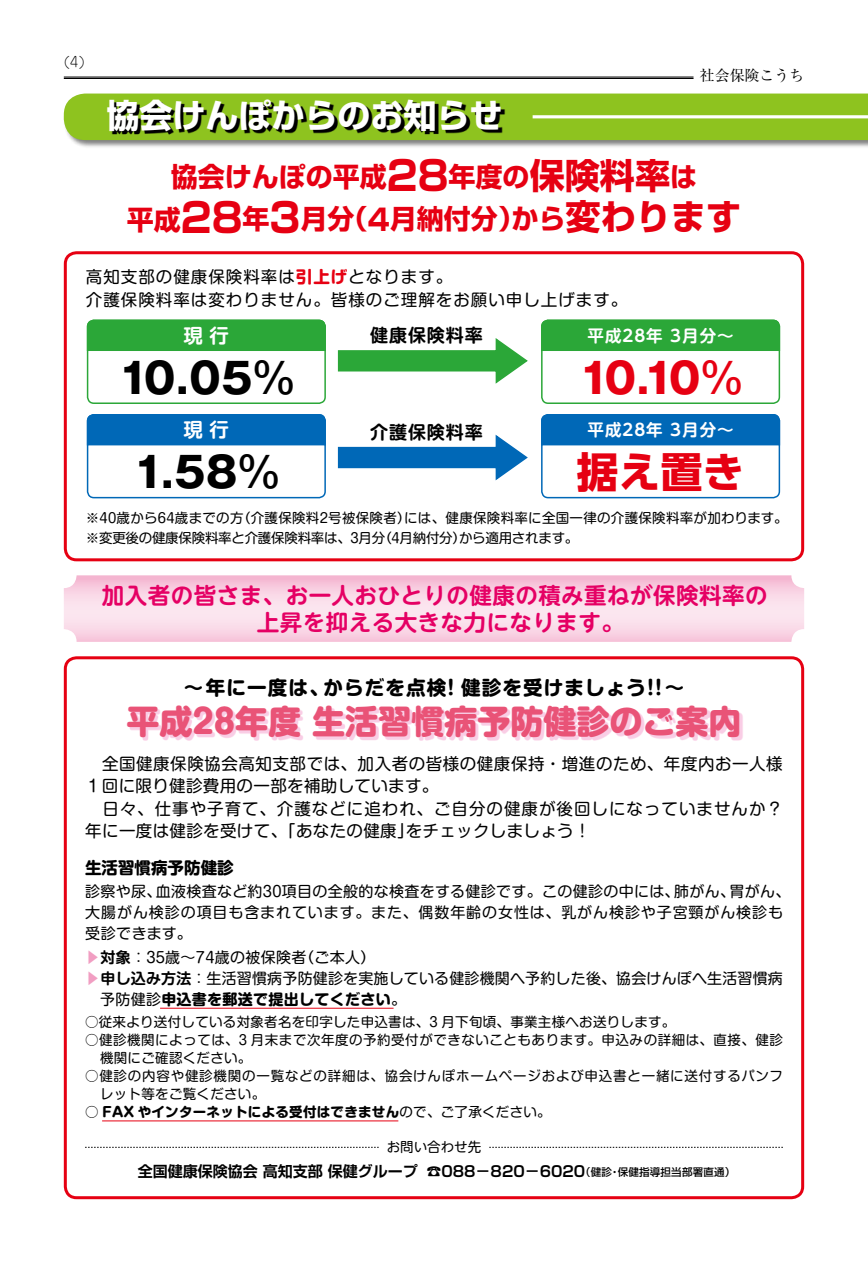
<style>
.page{position:relative;width:868px;height:1263px;background:#fff}
.page>*{position:absolute;margin:0;border:0;box-sizing:border-box;transform-origin:0 0}
.t1{font:700 42px "Gothic MB101 Pro";color:#000}
.t2{font:700 42px "Gothic MB101 Pro";color:#e60012}
.t3{font:700 42px "UD Shin Go Pro";color:#e60012}
.t4{font:800 33px "Shin M Go Pro";color:#e95377}
.t5{font:700 33px "Shin Go Pro";color:#fff}
.t6{font:700 27px/42px "Shin Go Pro";color:#e60012;text-align:center}
.t7{font:700 22.5px/27px "UD Shin M Go Pro De";letter-spacing:.02em;color:#e50064;text-align:center}
.t8{font:700 19.5px "Shin M Go Pro";letter-spacing:.06em;color:#000}
.t9{font:700 19.5px "UD Shin M Go Pro De";color:#fff}
.t10{font:700 18px "Shin M Go Pro De";letter-spacing:.05em;color:#000}
.t11{font:16.5px/22.5px "Shin M Go Pro";letter-spacing:.06em;color:#000}
.t12{font:16.5px/22.5px "Shin M Go Pro";letter-spacing:.04em;color:#000}
.t13{font:700 16.5px "UD Shin M Go Pro De";letter-spacing:.06em;color:#fff}
.t14{font:700 16.5px "Shin M Go Pro";color:#000}
.t15{font:15px/21px "Shin M Go Pro";letter-spacing:.02em;color:#000}
.t16{font:700 15px "Shin Go Pro De";color:#000}
.t17{font:700 15px "Shin M Go Pro";letter-spacing:.02em;color:#000}
.t18{font:14.85px "Ryumin Pro";color:#000}
.t19{font:300 13.8px "Jun 101 Pro";color:#000}
.t20{font:13.5px/19.5px "Shin M Go Pro";letter-spacing:.02em;color:#000}
.t21{font:13.5px/18px "Shin M Go Pro";letter-spacing:.04em;color:#000}
.t22{font:13.5px/18px "Shin M Go Pro";letter-spacing:.055em;color:#000}
.t23{font:700 13.5px "Shin M Go Pro";letter-spacing:.02em;color:#000}
.t24{font:13.5px "UD Shin M Go Pr 6";color:#000}
.s1{font-size:40.5px}
.s2{font-size:35.1px}
.s3{font-size:29.7px}
.s4{font-weight:700;color:#e60012}
.s5{font-weight:500}
.s6{color:#f19ec2}
.s7{font-family:"Shin M Go Pro De";font-weight:700}
.s8{font-weight:400}
.s9{font-family:"Shin Go Pro";font-weight:500;font-size:10.5px}
</style>
<div class="page">
<div style="left:64px;top:251px;width:740px;height:310px;border:3px solid #e60012;border-radius:11px"></div>
<div style="left:64px;top:656px;width:740px;height:543px;border:3px solid #e60012;border-radius:11px"></div>
<div style="left:87px;top:414px;width:239px;height:84px;border:2px solid #0068b7;border-radius:6px"></div>
<div style="left:541px;top:414px;width:239px;height:84px;border:2px solid #0068b7;border-radius:6px"></div>
<div style="left:86px;top:414px;width:240px;height:33px;background:#0068b7"></div>
<div style="left:541px;top:414px;width:239px;height:33px;background:#0068b7"></div>
<div style="left:87px;top:320px;width:239px;height:84px;border:2px solid #2ba738;border-radius:6px"></div>
<div style="left:541px;top:320px;width:239px;height:84px;border:2px solid #2ba738;border-radius:6px"></div>
<div style="left:86px;top:319px;width:240px;height:33px;background:#2ba738"></div>
<div style="left:541px;top:319px;width:239px;height:33px;background:#2ba738"></div>
<svg style="left:337px;top:338px;width:191px;height:46px"></svg>
<svg style="left:337px;top:434px;width:191px;height:47px"></svg>
<svg style="left:64px;top:575px;width:740px;height:67px;background:#f9d6e5"></svg>
<div style="left:63px;top:93px;width:804px;height:62px;background:#000;opacity:.5"></div>
<div style="left:64px;top:94px;width:803px;height:46px;background:#8ec31f"></div>
<hr style="left:532px;top:115px;width:335px;height:3px;background:#fff">
<svg style="left:110px;top:102px;width:464px;height:53px"></svg>
<div style="left:129px;top:708px;width:701px;height:49px;background:#e4007f;opacity:.2"></div>
<hr style="left:160px;top:1008px;width:233px;height:1px;background:#e60012">
<hr style="left:102px;top:1120px;width:296px;height:1px;background:#e60012">
<svg style="left:85px;top:1147px;width:293px;height:1px"></svg>
<svg style="left:489px;top:1147px;width:293px;height:1px"></svg>
<hr style="left:64px;top:77px;width:629px;height:1px;background:#000">
<hr style="left:64px;top:78px;width:629px;height:1px;background:#000">
<p class="t19" style="left:64px;top:51px;width:22px">(4)</p>
<h2 class="t5" style="left:106px;top:89px;width:397px">協会けんぽからのお知らせ</h2>
<p class="t18" style="left:699px;top:64px;width:106px">社会保険こうち</p>
<h3 class="t6" style="left:127px;top:153px;width:615px">協会けんぽの平成<span class="s1">28</span>年度の<span class="s2">保険料率</span>は<br>平成<span class="s1">28</span>年<span class="s1">3</span>月分（<span class="s3">4</span>月納付分）から<span class="s2">変わります</span></h3>
<p class="t11" style="left:86px;top:264px;width:543px">高知支部の健康保険料率は<span class="s4">引上げ</span>となります。<br>介護保険料率は変わりません。皆様のご理解をお願い申し上げます。</p>
<p class="t10" style="left:370px;top:320px;width:114px">健康保険料率</p>
<h3 class="t9" style="left:183px;top:319px;width:47px">現 行</h3>
<p class="t13" style="left:587px;top:322px;width:148px">平成28年 3月分〜</p>
<h1 class="t1" style="left:118px;top:343px;width:178px">10.05<span class="s5">％</span></h1>
<h1 class="t2" style="left:578px;top:343px;width:166px">10.10<span class="s5">％</span></h1>
<h3 class="t9" style="left:183px;top:414px;width:47px">現 行</h3>
<p class="t13" style="left:587px;top:416px;width:148px">平成28年 3月分〜</p>
<h1 class="t1" style="left:133px;top:437px;width:148px">1.58<span class="s5">％</span></h1>
<h1 class="t3" style="left:576px;top:438px;width:169px">据え置き</h1>
<p class="t10" style="left:370px;top:417px;width:114px">介護保険料率</p>
<p class="t20" style="left:86px;top:507px;width:703px">※40歳から64歳までの方（介護保険料2号被保険者）には、健康保険料率に全国一律の介護保険料率が加わります。※変更後の健康保険料率と介護保険料率は、3月分（4月納付分）から適用されます。</p>
<h3 class="t7" style="left:102px;top:580px;width:667px">加入者の皆さま、お一人おひとりの健康の積み重ねが保険料率の上昇を抑える大きな力になります。</h3>
<h3 class="t8" style="left:184px;top:671px;width:499px">～年に一度は、からだを点検! 健診を受けましょう!!～</h3>
<h2 class="t4" style="left:126px;top:694px;width:616px">平成28年度 生活習慣病予防健診のご案内</h2>
<p class="t12" style="left:85px;top:750px;width:699px">　全国健康保険協会高知支部では、加入者の皆様の健康保持・増進のため、年度内お一人様<br>１回に限り健診費用の一部を補助しています。</p>
<p class="t11" style="left:85px;top:795px;width:699px;text-indent:17px">日々、仕事や子育て、介護などに追われ、ご自分の健康が後回しになっていませんか？年に一度は健診を受けて、「あなたの健康」をチェックしましょう！</p>
<p class="t14" style="left:85px;top:854px;width:150px">生活習慣病予防健診</p>
<p class="t15" style="left:85px;top:879px;width:706px">診察や尿、血液検査など約30項目の全般的な検査をする健診です。この健診の中には、肺がん、胃がん、大腸がん検診の項目も含まれています。また、偶数年齢の女性は、乳がん検診や子宮頸がん検診も受診できます。</p>
<p class="t15" style="left:85px;top:945px;width:292px"><span class="s6">▶</span><span class="s7">対象</span>：35歳～74歳の被保険者（ご本人）</p>
<p class="t15" style="left:85px;top:966px;width:699px"><span class="s6">▶</span><span class="s7">申し込み方法</span>：生活習慣病予防健診を実施している健診機関へ予約した後、協会けんぽへ生活習慣病</p>
<p class="t17" style="left:100px;top:987px;width:307px"><span class="s8">予防健診</span>申込書を郵送で提出してください<span class="s8">。</span></p>
<p class="t20" style="left:85px;top:1011px;width:591px">○従来より送付している対象者名を印字した申込書は、3 月下旬頃、事業主様へお送りします。</p>
<p class="t21" style="left:100px;top:1030px;width:684px;text-indent:-15px">○健診機関によっては、3 月末まで次年度の予約受付ができないこともあります。申込みの詳細は、直接、健診機関にご確認ください。</p>
<p class="t22" style="left:100px;top:1066px;width:684px;text-indent:-15px">○健診の内容や健診機関の一覧などの詳細は、協会けんぽホームページおよび申込書と一緒に送付するパンフレット等をご覧ください。</p>
<p class="t23" style="left:85px;top:1101px;width:467px"><span class="s8">○</span> FAX やインターネットによる受付はできません<span class="s8">ので、ご了承ください。</span></p>
<p class="t24" style="left:386px;top:1135px;width:96px">お問い合わせ先</p>
<p class="t16" style="left:138px;top:1159px;width:599px">全国健康保険協会 高知支部 保健グループ ☎088－820－6020<span class="s9">（健診・保健指導担当部署直通）</span></p>
</div>
